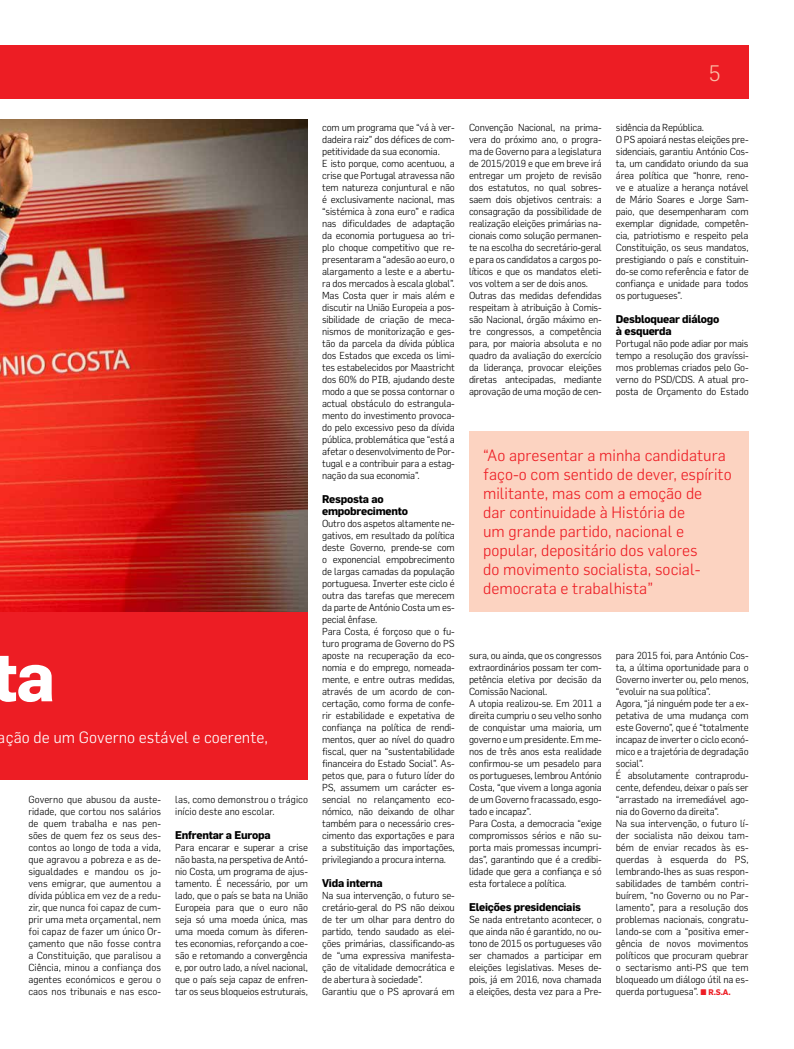
<style>
.page{position:relative;width:794px;height:1049px;background:#fff}
.page>*{position:absolute;margin:0;border:0;box-sizing:border-box;transform-origin:0 0}
.t1{font:700 68px "Flama";color:#fff}
.t2{font:300 22px "Flama";color:#fbbea7}
.t3{font:300 16px/19px "Flama";color:#ed1d24}
.t4{font:300 16px "Flama";color:#fff}
.t5{font:700 11px/12px "Flama";letter-spacing:-.02em;color:#000}
.t6{font:300 10px/12px "Flama";letter-spacing:-.02em;color:#000}
.t7{font:300 10px/12px "Flama";color:#000}
.s1{font-weight:700;font-size:8px;color:#ed1d24}
</style>
<div class="page">
<div style="left:0;top:45px;width:748px;height:54px;background:#ed1d24"></div>
<div style="left:0;top:611px;width:308px;height:168px;background:#ed1d24"></div>
<img style="left:0;top:119px;width:308px;height:492px">
<div style="left:469px;top:431px;width:279px;height:180px;background:#fcd3c1"></div>
<h2 class="t2" style="left:709px;top:60px;width:13px">5</h2>
<h1 class="t1" style="left:-8px;top:636px;width:65px">ta</h1>
<h3 class="t4" style="left:-2px;top:728px;width:272px">ação de um Governo estável e coerente,</h3>
<p class="t6" style="left:28px;top:793px;width:134px;text-align:justify">Governo que abusou da auste&shy;ridade, que cortou nos salários de quem trabalha e nas pen&shy;sões de quem fez os seus des&shy;contos ao longo de toda a vida, que agravou a pobreza e as de&shy;sigualdades e mandou os jo&shy;vens emigrar, que aumentou a dívida pública em vez de a redu&shy;zir, que nunca foi capaz de cum&shy;prir uma meta orçamental, nem foi capaz de fazer um único Or&shy;çamento que não fosse contra a Constituição, que paralisou a Ciência, minou a confiança dos agentes económicos e gerou o caos nos tribunais e nas esco-</p>
<p class="t7" style="left:175px;top:793px;width:134px">las, como demonstrou o trágico início deste ano escolar.</p>
<p class="t5" style="left:175px;top:829px;width:97px">Enfrentar a Europa</p>
<p class="t6" style="left:175px;top:841px;width:134px;text-align:justify">Para encarar e superar a crise não basta, na perspetiva de Antó&shy;nio Costa, um programa de ajus&shy;tamento. É necessário, por um lado, que o país se bata na União Europeia para que o euro não seja só uma moeda única, mas uma moeda comum às diferen&shy;tes economias, reforçando a coe&shy;são e retomando a convergência e, por outro lado, a nível nacional, que o país seja capaz de enfren&shy;tar os seus bloqueios estruturais,</p>
<p class="t6" style="left:322px;top:121px;width:134px">com um programa que “vá à ver&shy;dadeira raiz” dos défices de com&shy;petitividade da sua economia.<br>E isto porque, como acentuou, a crise que Portugal atravessa não tem natureza conjuntural e não é exclusivamente nacional, mas “sistémica à zona euro” e radica nas dificuldades de adaptação da economia portuguesa ao tri&shy;plo choque competitivo que re&shy;presentaram a “adesão ao euro, o alargamento a leste e a abertu&shy;ra dos mercados à escala global”.<br>Mas Costa quer ir mais além e discutir na União Europeia a pos&shy;sibilidade de criação de meca&shy;nismos de monitorização e ges&shy;tão da parcela da dívida pública dos Estados que exceda os limi&shy;tes estabelecidos por Maastricht dos 60% do PIB, ajudando deste modo a que se possa contornar o actual obstáculo do estrangula&shy;mento do investimento provoca&shy;do pelo excessivo peso da dívida pública, problemática que “está a afetar o desenvolvimento de Por&shy;tugal e a contribuir para a estag&shy;nação da sua economia”.</p>
<p class="t5" style="left:322px;top:493px;width:87px">Resposta ao empobrecimento</p>
<p class="t6" style="left:322px;top:517px;width:134px">Outro dos aspetos altamente ne&shy;gativos, em resultado da política deste Governo, prende-se com o exponencial empobrecimento de largas camadas da população portuguesa. Inverter este ciclo é outra das tarefas que merecem da parte de António Costa um es&shy;pecial ênfase.<br>Para Costa, é forçoso que o fu&shy;turo programa de Governo do PS aposte na recuperação da eco&shy;nomia e do emprego, nomeada&shy;mente, e entre outras medidas, através de um acordo de con&shy;certação, como forma de confe&shy;rir estabilidade e expetativa de confiança na política de rendi&shy;mentos, quer ao nível do quadro fiscal, quer na “sustentabilidade financeira do Estado Social”. As&shy;petos que, para o futuro líder do<br>PS, assumem um carácter es&shy;sencial no relançamento eco&shy;nómico, não deixando de olhar também para o necessário cres&shy;cimento das exportações e para a substituição das importações, privilegiando a procura interna.</p>
<p class="t5" style="left:322px;top:877px;width:62px">Vida interna</p>
<p class="t6" style="left:322px;top:889px;width:134px">Na sua intervenção, o futuro se&shy;cretário-geral do PS não deixou de ter um olhar para dentro do partido, tendo saudado as elei&shy;ções primárias, classificando-as de “uma expressiva manifesta&shy;ção de vitalidade democrática e de abertura à sociedade”.<br>Garantiu que o PS aprovará em</p>
<p class="t6" style="left:469px;top:121px;width:134px">Convenção Nacional, na prima&shy;vera do próximo ano, o progra&shy;ma de Governo para a legislatura de 2015/2019 e que em breve irá entregar um projeto de revisão dos estatutos, no qual sobres&shy;saem dois objetivos centrais: a consagração da possibilidade de realização eleições primárias na&shy;cionais como solução permanen&shy;te na escolha do secretário-geral e para os candidatos a cargos po&shy;líticos e que os mandatos eleti&shy;vos voltem a ser de dois anos.<br>Outras das medidas defendidas respeitam à atribuição à Comis&shy;são Nacional, órgão máximo en&shy;tre congressos, a competência para, por maioria absoluta e no quadro da avaliação do exercício da liderança, provocar eleições diretas antecipadas, mediante aprovação de uma moção de cen-</p>
<p class="t6" style="left:616px;top:121px;width:134px">sidência da República.<br>O PS apoiará nestas eleições pre&shy;sidenciais, garantiu António Cos&shy;ta, um candidato oriundo da sua área política que “honre, reno&shy;ve e atualize a herança notável de Mário Soares e Jorge Sam&shy;paio, que desempenharam com exemplar dignidade, competên&shy;cia, patriotismo e respeito pela<br>Constituição, os seus mandatos, prestigiando o país e constituin&shy;do-se como referência e fator de confiança e unidade para todos os portugueses”.</p>
<p class="t5" style="left:616px;top:313px;width:105px">Desbloquear diálogo à esquerda</p>
<p class="t6" style="left:616px;top:337px;width:134px;text-align:justify">Portugal não pode adiar por mais tempo a resolução dos gravíssi&shy;mos problemas criados pelo Go&shy;verno do PSD/CDS. A atual pro&shy;posta de Orçamento do Estado</p>
<p class="t3" style="left:483px;top:445px;width:250px">“Ao apresentar a minha candidatura faço-o com sentido de dever, espírito militante, mas com a emoção de<br>dar continuidade à História de<br>um grande partido, nacional e popular, depositário dos valores<br>do movimento socialista, social&shy;democrata e trabalhista”</p>
<p class="t6" style="left:469px;top:649px;width:134px">sura, ou ainda, que os congressos extraordinários possam ter com&shy;petência eletiva por decisão da<br>Comissão Nacional.<br>A utopia realizou-se. Em 2011 a direita cumpriu o seu velho sonho de conquistar uma maioria, um governo e um presidente. Em me&shy;nos de três anos esta realidade confirmou-se um pesadelo para os portugueses, lembrou António<br>Costa, “que vivem a longa agonia de um Governo fracassado, esgo&shy;tado e incapaz”.<br>Para Costa, a democracia “exige compromissos sérios e não su&shy;porta mais promessas incumpri&shy;das”, garantindo que é a credibi&shy;lidade que gera a confiança e só esta fortalece a política.</p>
<p class="t5" style="left:469px;top:901px;width:113px">Eleições presidenciais</p>
<p class="t6" style="left:469px;top:913px;width:134px;text-align:justify">Se nada entretanto acontecer, o que ainda não é garantido, no ou&shy;tono de 2015 os portugueses vão ser chamados a participar em eleições legislativas. Meses de&shy;pois, já em 2016, nova chamada a eleições, desta vez para a Pre-</p>
<p class="t6" style="left:616px;top:649px;width:134px">para 2015 foi, para António Cos&shy;ta, a última oportunidade para o<br>Governo inverter ou, pelo menos, “evoluir na sua política”.<br>Agora, “já ninguém pode ter a ex&shy;petativa de uma mudança com este Governo”, que é “totalmente incapaz de inverter o ciclo econó&shy;mico e a trajetória de degradação social”.<br>É absolutamente contraprodu&shy;cente, defendeu, deixar o país ser “arrastado na irremediável ago&shy;nia do Governo da direita”.<br>Na sua intervenção, o futuro lí&shy;der socialista não deixou tam&shy;bém de enviar recados às es&shy;querdas à esquerda do PS, lembrando-lhes as suas respon&shy;sabilidades de também contri&shy;buírem, “no Governo ou no Par&shy;lamento”, para a resolução dos problemas nacionais, congratu&shy;lando-se com a “positiva emer&shy;gência de novos movimentos políticos que procuram quebrar o sectarismo anti-PS que tem bloqueado um diálogo útil na es&shy;querda portuguesa”. <span class="s1">^ R.S.A.</span></p>
</div>
